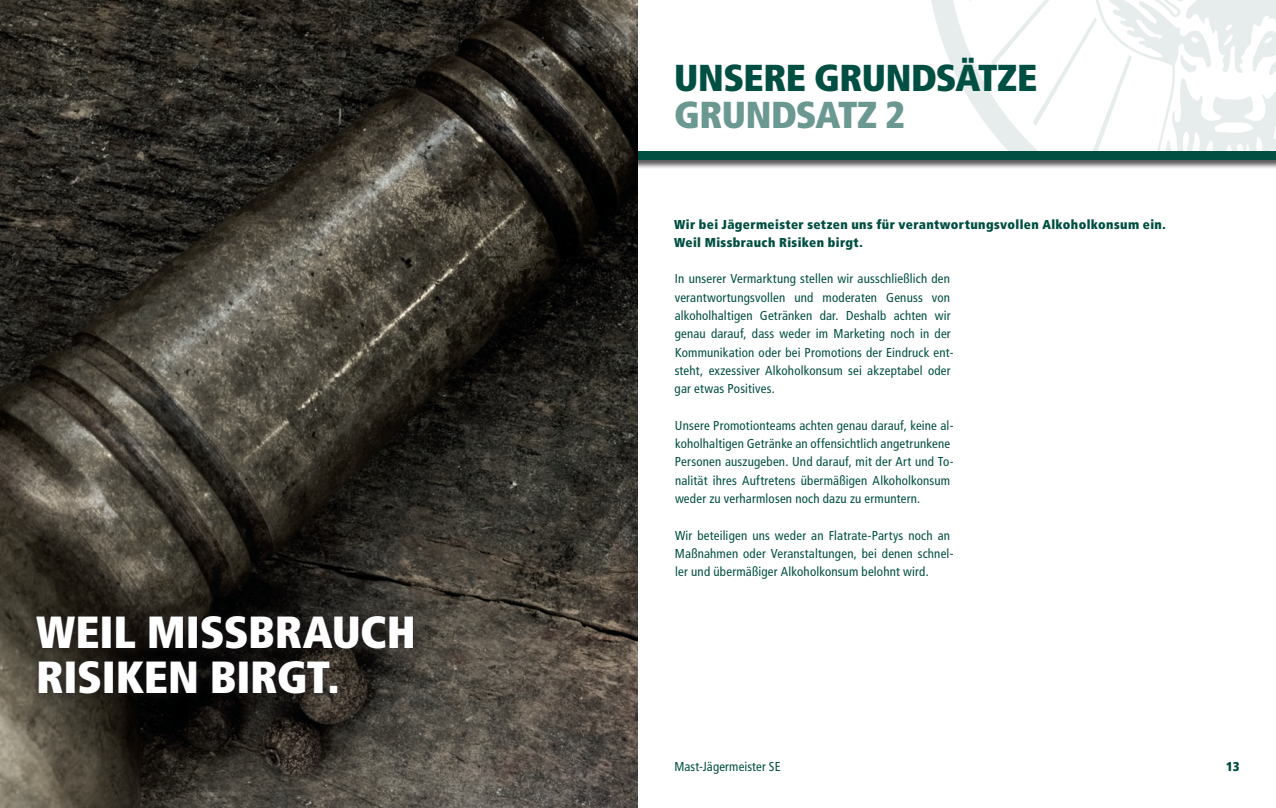
<style>
.page{position:relative;width:1276px;height:808px;background:#fff}
.page>*{position:absolute;margin:0;border:0;box-sizing:border-box;transform-origin:0 0}
.t1{font:900 condensed 45px/45px "Frutiger";letter-spacing:-.005em;color:#fff}
.t2{font:900 condensed 37.5px "Frutiger";letter-spacing:-.01em;color:#004f42}
.t3{font:900 condensed 37.5px "Frutiger";letter-spacing:-.015em;color:#6b9891}
.t4{font:condensed 12.9px/18.3px "Frutiger";letter-spacing:.015em;color:#004f42}
.t5{font:900 condensed 12.9px/18.3px "Frutiger";letter-spacing:.03em;color:#004f42}
</style>
<div class="page">
<svg style="left:931px;top:0;width:37px;height:97px"></svg>
<svg style="left:968px;top:0;width:34px;height:144px"></svg>
<svg style="left:1002px;top:0;width:274px;height:151px"></svg>
<div style="left:0;top:151px;width:1276px;height:18px;background:#231f20;opacity:.75"></div>
<div style="left:0;top:152px;width:1276px;height:8px;background:#004f42"></div>
<img style="left:0;top:0;width:638px;height:808px">
<div style="left:27px;top:606px;width:396px;height:97px;background:#231f20;opacity:.75"></div>
<h1 class="t1" style="left:36px;top:609px;width:381px">WEIL MISSBRAUCH<br>RISIKEN BIRGT.</h1>
<h2 class="t2" style="left:674px;top:55px;width:364px">UNSERE GRUNDSÄTZE</h2>
<h2 class="t3" style="left:674px;top:92px;width:232px">GRUNDSATZ 2</h2>
<p class="t5" style="left:674px;top:215px;width:493px">Wir bei Jägermeister setzen uns für verantwortungsvollen Alkoholkonsum ein.<br>Weil Missbrauch Risiken birgt.</p>
<p class="t4" style="left:674px;top:270px;width:280px">In unserer Vermarktung stellen wir ausschließlich den verantwortungsvollen und moderaten Genuss von alkoholhaltigen Getränken dar. Deshalb achten wir genau darauf, dass weder im Marketing noch in der Kommunikation oder bei Promotions der Eindruck ent&shy;steht, exzessiver Alkoholkonsum sei akzeptabel oder gar etwas Positives.</p>
<p class="t4" style="left:675px;top:416px;width:280px">Unsere Promotionteams achten genau darauf, keine al&shy;koholhaltigen Getränke an offensichtlich angetrunkene Personen auszugeben. Und darauf, mit der Art und To&shy;nalität ihres Auftretens übermäßigen Alkoholkonsum weder zu verharmlosen noch dazu zu ermuntern.</p>
<p class="t4" style="left:675px;top:526px;width:280px">Wir beteiligen uns weder an Flatrate-Partys noch an<br>Maßnahmen oder Veranstaltungen, bei denen schnel&shy;ler und übermäßiger Alkoholkonsum belohnt wird.</p>
<p class="t4" style="left:674px;top:758px;width:108px">Mast-Jägermeister SE</p>
<p class="t5" style="left:1226px;top:758px;width:15px">13</p>
</div>
